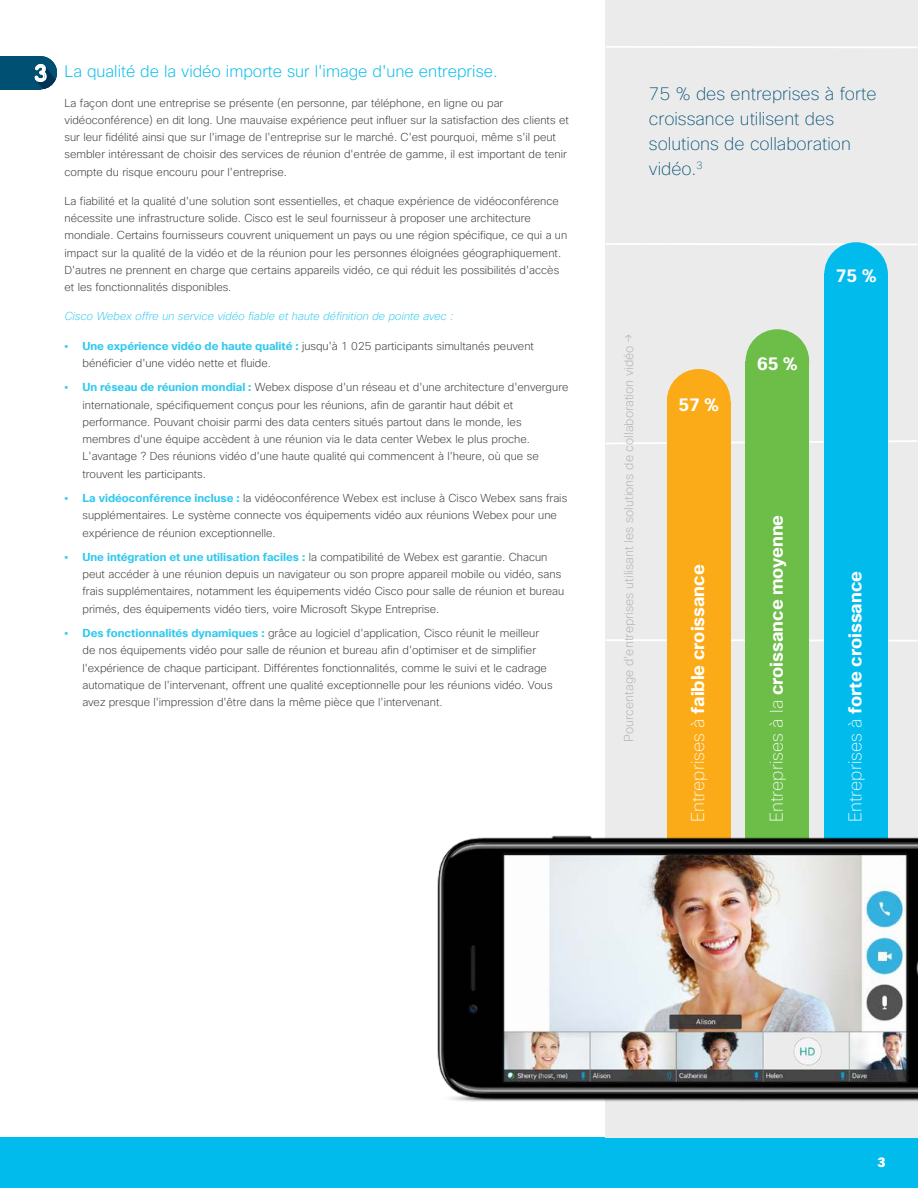
<style>
.page{position:relative;width:918px;height:1188px;background:#fff}
.page>*{position:absolute;margin:0;border:0;box-sizing:border-box;transform-origin:0 0}
.t1{font:700 17.85px "Cisco Sans";color:#fff}
.t2{font:100 17.85px/25px "Cisco Sans";color:#005073}
.t3{font:200 16.35px "Cisco Sans";color:#00bbeb}
.t4{font:800 13.5px "Cisco Sans";color:#fff}
.t5{font:200 12.6px "Cisco Sans";color:#b1b1b4}
.t6{font:200 11.25px/17.2px "Cisco Sans";color:#333}
.t7{font:italic 200 11.25px "Cisco Sans";color:#33c9ee}
.s1{font-weight:700;color:#33c9ee}
.s2{font-weight:100}
</style>
<div class="page">
<div style="left:0;top:1137px;width:918px;height:51px;background:#00bbeb"></div>
<div style="left:606px;top:0;width:312px;height:1137px;background:#ebebec"></div>
<svg style="left:605px;top:439px;width:312px;height:6px"></svg>
<svg style="left:605px;top:638px;width:313px;height:4px"></svg>
<svg style="left:605px;top:45px;width:313px;height:4px"></svg>
<svg style="left:605px;top:242px;width:313px;height:4px"></svg>
<div style="left:0;top:56px;width:40px;height:33px;background:#005073"></div>
<svg style="left:34px;top:56px;width:23px;height:33px"></svg>
<div style="left:824px;top:273px;width:64px;height:566px;background:#00bbeb"></div>
<div style="left:824px;top:242px;width:64px;height:64px;background:#00bbeb;border-radius:50%"></div>
<div style="left:667px;top:402px;width:63px;height:437px;background:#faab17"></div>
<div style="left:667px;top:369px;width:63px;height:64px;background:#faab17;border-radius:50%"></div>
<div style="left:746px;top:362px;width:63px;height:477px;background:#6dbd49"></div>
<div style="left:746px;top:329px;width:63px;height:64px;background:#6dbd49;border-radius:50%"></div>
<img style="left:437px;top:815px;width:481px;height:323px">
<h2 class="t3" style="left:64px;top:63px;width:435px">La qualité de la vidéo importe sur l'image d'une entreprise.</h2>
<p class="t6" style="left:64px;top:94px;width:506px">La façon dont une entreprise se présente (en personne, par téléphone, en ligne ou par vidéoconférence) en dit long. Une mauvaise expérience peut influer sur la satisfaction des clients et sur leur fidélité ainsi que sur l'image de l'entreprise sur le marché. C'est pourquoi, même s'il peut sembler intéressant de choisir des services de réunion d'entrée de gamme, il est important de tenir compte du risque encouru pour l'entreprise.</p>
<p class="t6" style="left:64px;top:193px;width:504px">La fiabilité et la qualité d'une solution sont essentielles, et chaque expérience de vidéoconférence nécessite une infrastructure solide. Cisco est le seul fournisseur à proposer une architecture mondiale. Certains fournisseurs couvrent uniquement un pays ou une région spécifique, ce qui a un impact sur la qualité de la vidéo et de la réunion pour les personnes éloignées géographiquement.<br>D'autres ne prennent en charge que certains appareils vidéo, ce qui réduit les possibilités d'accès et les fonctionnalités disponibles.</p>
<p class="t7" style="left:64px;top:312px;width:390px">Cisco Webex offre un service vidéo fiable et haute définition de pointe avec :</p>
<p class="t6" style="left:82px;top:337px;width:453px;text-indent:-18px"><span class="s1">• Une expérience vidéo de haute qualité :</span> jusqu'à 1 025 participants simultanés peuvent bénéficier d'une vidéo nette et fluide.</p>
<p class="t6" style="left:82px;top:379px;width:487px;text-indent:-18px"><span class="s1">• Un réseau de réunion mondial :</span> Webex dispose d'un réseau et d'une architecture d'envergure internationale, spécifiquement conçus pour les réunions, afin de garantir haut débit et performance. Pouvant choisir parmi des data centers situés partout dans le monde, les membres d'une équipe accèdent à une réunion via le data center Webex le plus proche.<br>L'avantage ? Des réunions vidéo d'une haute qualité qui commencent à l'heure, où que se trouvent les participants.</p>
<p class="t6" style="left:82px;top:490px;width:486px;text-indent:-18px"><span class="s1">• La vidéoconférence incluse :</span> la vidéoconférence Webex est incluse à Cisco Webex sans frais supplémentaires. Le système connecte vos équipements vidéo aux réunions Webex pour une expérience de réunion exceptionnelle.</p>
<p class="t6" style="left:82px;top:549px;width:483px;text-indent:-18px"><span class="s1">• Une intégration et une utilisation faciles :</span> la compatibilité de Webex est garantie. Chacun peut accéder à une réunion depuis un navigateur ou son propre appareil mobile ou vidéo, sans frais supplémentaires, notamment les équipements vidéo Cisco pour salle de réunion et bureau primés, des équipements vidéo tiers, voire Microsoft Skype Entreprise.</p>
<p class="t6" style="left:83px;top:625px;width:472px;text-indent:-18px"><span class="s1">• Des fonctionnalités dynamiques :</span> grâce au logiciel d'application, Cisco réunit le meilleur de nos équipements vidéo pour salle de réunion et bureau afin d'optimiser et de simplifier l'expérience de chaque participant. Différentes fonctionnalités, comme le suivi et le cadrage automatique de l'intervenant, offrent une qualité exceptionnelle pour les réunions vidéo. Vous avez presque l'impression d'être dans la même pièce que l'intervenant.</p>
<h1 class="t2" style="left:649px;top:83px;width:229px">75 % des entreprises à forte croissance utilisent des solutions de collaboration vidéo.<sup>3</sup></h1>
<p class="t5" style="left:622px;top:742px;width:409px;rotate:-90deg">Pourcentage d'entreprises utilisant les solutions de collaboration vidéo →</p>
<h1 class="t1" style="left:678px;top:398px;width:42px">57 %</h1>
<h1 class="t1" style="left:757px;top:357px;width:42px">65 %</h1>
<h1 class="t1" style="left:836px;top:268px;width:42px">75 %</h1>
<h1 class="t1" style="left:691px;top:822px;width:259px;rotate:-90deg"><span class="s2">Entreprises à</span> faible croissance</h1>
<h1 class="t1" style="left:770px;top:822px;width:309px;rotate:-90deg"><span class="s2">Entreprises à la</span> croissance moyenne</h1>
<h1 class="t1" style="left:848px;top:822px;width:252px;rotate:-90deg"><span class="s2">Entreprises à</span> forte croissance</h1>
<p class="t4" style="left:878px;top:1155px;width:10px">3</p>
</div>
